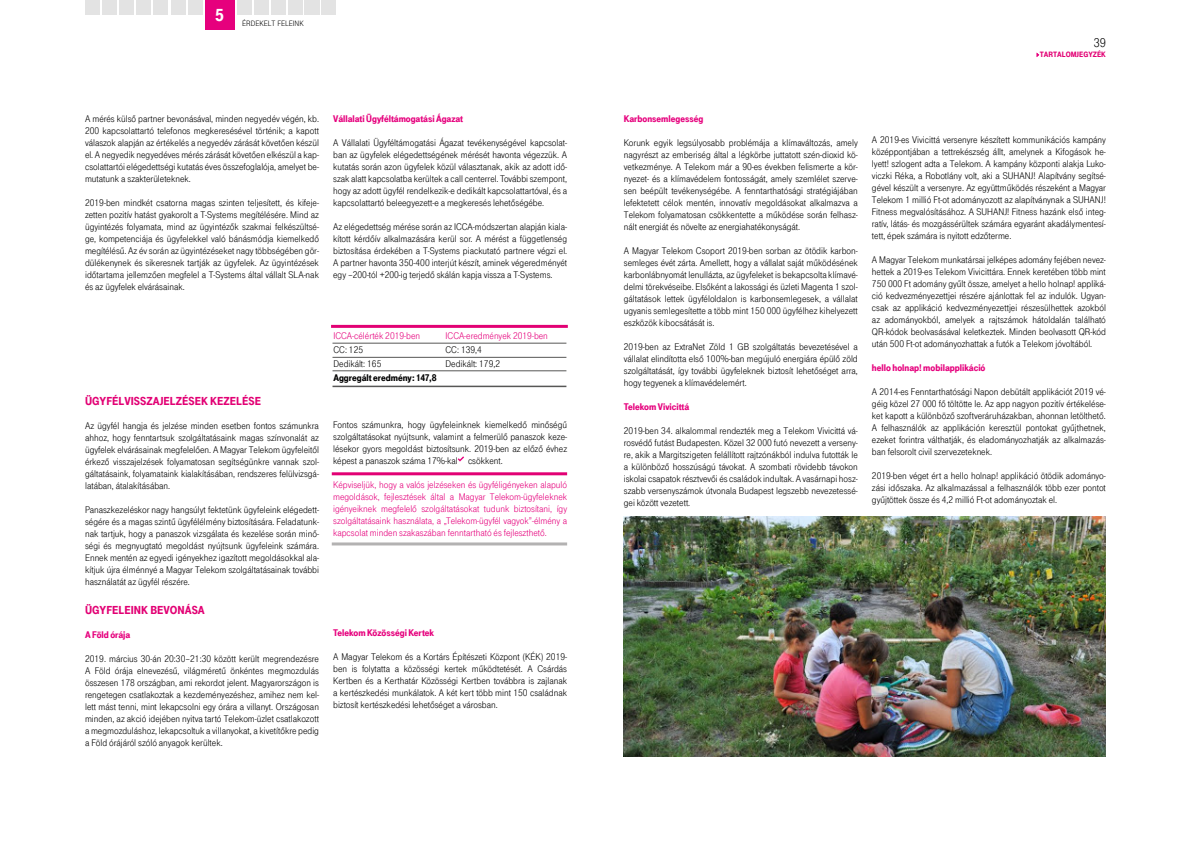
<style>
.page{position:relative;width:1191px;height:842px;background:#fff}
.page>*{position:absolute;margin:0;border:0;box-sizing:border-box;transform-origin:0 0}
.t1{font:900 18px "Tele Grotesk Headline";color:#fff}
.t2{font:13px "Tele Grotesk Headline";color:#000}
.t3{font:900 12px "Tele Grotesk Headline";color:#e20074}
.t4{font:10px/12px "Tele Grotesk Nor Regular";color:#000;text-align:justify}
.t5{font:10px/12px "Tele Grotesk Nor Regular";color:#e6007d;text-align:justify}
.t6{font:10px "Tele Grotesk Ult Regular";color:#e6007d}
.t7{font:10px "Tele Grotesk Ult Regular";color:#000}
.t8{font:900 8px "Tele Grotesk Headline";color:#e20074}
.t9{font:8px "Tele Grotesk Headline";color:#000}
</style>
<div class="page">
<div style="left:205px;top:0;width:29px;height:30px;background:#e6007d"></div>
<div style="left:136px;top:0;width:15px;height:15px;background:#e3e3e3"></div>
<div style="left:153px;top:0;width:15px;height:15px;background:#e3e3e3"></div>
<div style="left:171px;top:0;width:14px;height:15px;background:#e3e3e3"></div>
<div style="left:188px;top:0;width:14px;height:15px;background:#e3e3e3"></div>
<div style="left:237px;top:0;width:14px;height:15px;background:#e3e3e3"></div>
<div style="left:254px;top:0;width:15px;height:15px;background:#e3e3e3"></div>
<div style="left:271px;top:0;width:15px;height:15px;background:#e3e3e3"></div>
<div style="left:288px;top:0;width:15px;height:15px;background:#e3e3e3"></div>
<div style="left:304px;top:0;width:15px;height:15px;background:#e3e3e3"></div>
<div style="left:119px;top:0;width:15px;height:15px;background:#e3e3e3"></div>
<div style="left:102px;top:0;width:15px;height:15px;background:#e3e3e3"></div>
<div style="left:85px;top:0;width:15px;height:15px;background:#e3e3e3"></div>
<div style="left:321px;top:0;width:15px;height:15px;background:#e3e3e3"></div>
<hr style="left:331px;top:325px;width:237px;height:3px;background:#e20074">
<hr style="left:332px;top:386px;width:234px;height:1px;background:#575756">
<hr style="left:332px;top:343px;width:234px;height:1px;background:#575756">
<hr style="left:332px;top:370px;width:234px;height:1px;background:#575756">
<hr style="left:332px;top:357px;width:234px;height:1px;background:#575756">
<svg style="left:458px;top:456px;width:6px;height:5px"></svg>
<hr style="left:332px;top:472px;width:235px;height:3px;background:#e20074">
<hr style="left:332px;top:542px;width:235px;height:3px;background:#b3b2b2">
<img style="left:624px;top:516px;width:482px;height:241px">
<h1 class="t1" style="left:215px;top:5px;width:10px">5</h1>
<p class="t9" style="left:242px;top:19px;width:63px">ÉRDEKELT FELEINK</p>
<p class="t4" style="left:85px;top:113px;width:235px">A mérés külső partner bevonásával, minden negyedév végén, kb.<br>200 kapcsolattartó telefonos megkeresésével történik; a kapott válaszok alapján az értékelés a negyedév zárását követően készül el. A negyedik negyedéves mérés zárását követően elkészül a kap&shy;csolattartói elégedettségi kutatás éves összefoglalója, amelyet be&shy;mutatunk a szakterületeknek.</p>
<p class="t4" style="left:85px;top:197px;width:235px">2019-ben mindkét csatorna magas szinten teljesített, és kifeje&shy;zetten pozitív hatást gyakorolt a T-Systems megítélésére. Mind az ügyintézés folyamata, mind az ügyintézők szakmai felkészültsé&shy;ge, kompetenciája és ügyfelekkel való bánásmódja kiemelkedő megítélésű. Az év során az ügyintézéseket nagy többségében gör&shy;dülékenynek és sikeresnek tartják az ügyfelek. Az ügyintézések időtartama jellemzően megfelel a T-Systems által vállalt SLA-nak és az ügyfelek elvárásainak.</p>
<p class="t6" style="left:333px;top:113px;width:131px">Vállalati Ügyféltámogatási Ágazat</p>
<p class="t4" style="left:333px;top:137px;width:235px">A Vállalati Ügyféltámogatási Ágazat tevékenységével kapcsolat&shy;ban az ügyfelek elégedettségének mérését havonta végezzük. A kutatás során azon ügyfelek közül választanak, akik az adott idő&shy;szak alatt kapcsolatba kerültek a call centerrel. További szempont, hogy az adott ügyfél rendelkezik-e dedikált kapcsolattartóval, és a kapcsolattartó beleegyezett-e a megkeresés lehetőségébe.</p>
<p class="t4" style="left:333px;top:221px;width:235px">Az elégedettség mérése során az ICCA-módszertan alapján kiala&shy;kított kérdőív alkalmazására kerül sor. A mérést a függetlenség biztosítása érdekében a T-Systems piackutató partnere végzi el.<br>A partner havonta 350-400 interjút készít, aminek végeredményét egy –200-tól +200-ig terjedő skálán kapja vissza a T-Systems.</p>
<p class="t3" style="left:85px;top:395px;width:8px">ÜGYFÉLV</p>
<p class="t3" style="left:131px;top:395px;width:132px">ISSZAJELZÉSEK KEZELÉSE</p>
<p class="t4" style="left:85px;top:420px;width:235px">Az ügyfél hangja és jelzése minden esetben fontos számunkra ahhoz, hogy fenntartsuk szolgáltatásaink magas színvonalát az ügyfelek elvárásainak megfelelően. A Magyar Telekom ügyfeleitől érkező visszajelzések folyamatosan segítségünkre vannak szol&shy;gáltatásaink, folyamataink kialakításában, rendszeres felülvizsgá&shy;latában, átalakításában.</p>
<p class="t4" style="left:85px;top:504px;width:235px">Panaszkezeléskor nagy hangsúlyt fektetünk ügyfeleink elégedett&shy;ségére és a magas szintű ügyfélélmény biztosítására. Feladatunk&shy;nak tartjuk, hogy a panaszok vizsgálata és kezelése során minő&shy;ségi és megnyugtató megoldást nyújtsunk ügyfeleink számára.<br>Ennek mentén az egyedi igényekhez igazított megoldásokkal ala&shy;kítjuk újra élménnyé a Magyar Telekom szolgáltatásainak további használatát az ügyfél részére.</p>
<p class="t3" style="left:85px;top:603px;width:121px">ÜGYFELEINK BEVONÁSA</p>
<p class="t6" style="left:85px;top:629px;width:47px">A Föld órája</p>
<p class="t4" style="left:85px;top:652px;width:235px">2019. március 30-án 20:30–21:30 között került megrendezésre A Föld órája elnevezésű, világméretű önkéntes megmozdulás összesen 178 országban, ami rekordot jelent. Magyarországon is rengetegen csatlakoztak a kezdeményezéshez, amihez nem kel&shy;lett mást tenni, mint lekapcsolni egy órára a villanyt. Országosan minden, az akció idejében nyitva tartó Telekom-üzlet csatlakozott a megmozduláshoz, lekapcsoltuk a villanyokat, a kivetítőkre pedig a Föld órájáról szóló anyagok kerültek.</p>
<p class="t5" style="left:333px;top:330px;width:88px">ICCA-célérték 2019-ben</p>
<p class="t5" style="left:445px;top:330px;width:104px">ICCA-eredmények 2019-ben</p>
<p class="t4" style="left:333px;top:344px;width:31px">CC: 125</p>
<p class="t4" style="left:445px;top:344px;width:38px">CC: 139,4</p>
<p class="t4" style="left:333px;top:358px;width:49px">Dedikált: 165</p>
<p class="t4" style="left:445px;top:358px;width:56px">Dedikált: 179,2</p>
<p class="t7" style="left:333px;top:373px;width:105px">Aggregált eredmény: 147,8</p>
<p class="t4" style="left:333px;top:418px;width:235px">Fontos számunkra, hogy ügyfeleinknek kiemelkedő minőségű szolgáltatásokat nyújtsunk, valamint a felmerülő panaszok keze&shy;lésekor gyors megoldást biztosítsunk. 2019-ben az előző évhez képest a panaszok száma 17%-kal csökkent.</p>
<p class="t5" style="left:333px;top:478px;width:235px">Képviseljük, hogy a valós jelzéseken és ügyféligényeken alapuló megoldások, fejlesztések által a Magyar Telekom-ügyfeleknek igényeiknek megfelelő szolgáltatásokat tudunk biztosítani, így szolgáltatásaink használata, a „Telekom-ügyfél vagyok”-élmény a kapcsolat minden szakaszában fenntartható és fejleszthető.</p>
<p class="t6" style="left:333px;top:627px;width:102px">Telekom Közösségi Kertek</p>
<p class="t4" style="left:333px;top:651px;width:235px">A Magyar Telekom és a Kortárs Építészeti Központ (KÉK) 2019- ben is folytatta a közösségi kertek működtetését. A Csárdás Kertben és a Kerthatár Közösségi Kertben továbbra is zajlanak a kertészkedési munkálatok. A két kert több mint 150 családnak biztosít kertészkedési lehetőséget a városban.</p>
<h2 class="t2" style="left:1093px;top:35px;width:14px">39</h2>
<p class="t8" style="left:1039px;top:50px;width:6px">TARTALOMJEGYZÉK</p>
<p class="t6" style="left:624px;top:113px;width:81px">Karbonsemlegesség</p>
<p class="t4" style="left:624px;top:137px;width:235px">Korunk egyik legsúlyosabb problémája a klímaváltozás, amely nagyrészt az emberiség által a légkörbe juttatott szén-dioxid kö&shy;vetkezménye. A Telekom már a 90-es években felismerte a kör&shy;nyezet- és a klímavédelem fontosságát, amely szemlélet szerve&shy;sen beépült tevékenységébe. A fenntarthatósági stratégiájában lefektetett célok mentén, innovatív megoldásokat alkalmazva a Telekom folyamatosan csökkentette a működése során felhasz&shy;nált energiát és növelte az energiahatékonyságát.</p>
<p class="t4" style="left:624px;top:245px;width:235px">A Magyar Telekom Csoport 2019-ben sorban az ötödik karbon&shy;semleges évét zárta. Amellett, hogy a vállalat saját működésének karbonlábnyomát lenullázta, az ügyfeleket is bekapcsolta klímavé&shy;delmi törekvéseibe. Elsőként a lakossági és üzleti Magenta 1 szol&shy;gáltatások lettek ügyféloldalon is karbonsemlegesek, a vállalat ugyanis semlegesítette a több mint 150 000 ügyfélhez kihelyezett eszközök kibocsátását is.</p>
<p class="t4" style="left:624px;top:341px;width:235px">2019-ben az ExtraNet Zöld 1 GB szolgáltatás bevezetésével a vállalat elindította első 100%-ban megújuló energiára épülő zöld szolgáltatását, így további ügyfeleknek biztosít lehetőséget arra, hogy tegyenek a klímavédelemért.</p>
<p class="t6" style="left:624px;top:401px;width:67px">Telekom Vivicittá</p>
<p class="t4" style="left:624px;top:425px;width:235px">2019-ben 34. alkalommal rendezték meg a Telekom Vivicittá vá&shy;rosvédő futást Budapesten. Közel 32 000 futó nevezett a verseny&shy;re, akik a Margitszigeten felállított rajtzónákból indulva futották le a különböző hosszúságú távokat. A szombati rövidebb távokon iskolai csapatok résztvevői és családok indultak. A vasárnapi hos - szabb versenyszámok útvonala Budapest legszebb nevezetessé&shy;gei között vezetett.</p>
<p class="t4" style="left:872px;top:134px;width:235px">A 2019-es Vivicittá versenyre készített kommunikációs kampány középpontjában a tettrekészség állt, amelynek a Kifogások he&shy;lyett! szlogent adta a Telekom. A kampány központi alakja Luko&shy;viczki Réka, a Robotlány volt, aki a SUHANJ! Alapítvány segítsé&shy;gével készült a versenyre. Az együttműködés részeként a Magyar Telekom 1 millió Ft-ot adományozott az alapítványnak a SUHANJ!<br>Fitness megvalósításához. A SUHANJ! Fitness hazánk első integ&shy;ratív, látás- és mozgássérültek számára egyaránt akadálymentesí&shy;tett, épek számára is nyitott edzőterme.</p>
<p class="t4" style="left:872px;top:254px;width:235px">A Magyar Telekom munkatársai jelképes adomány fejében nevez&shy;hettek a 2019-es Telekom Vivicittára. Ennek keretében több mint 750 000 Ft adomány gyűlt össze, amelyet a hello holnap! appliká&shy;ció kedvezményezettjei részére ajánlottak fel az indulók. Ugyan&shy;csak az applikáció kedvezményezettjei részesülhettek azokból az adományokból, amelyek a rajtszámok hátoldalán található QR-kódok beolvasásával keletkeztek. Minden beolvasott QR-kód után 500 Ft-ot adományozhattak a futók a Telekom jóvoltából.</p>
<p class="t6" style="left:872px;top:362px;width:115px">hello holnap! mobilapplikáció</p>
<p class="t4" style="left:872px;top:386px;width:235px">A 2014-es Fenntarthatósági Napon debütált applikációt 2019 vé&shy;géig közel 27 000 fő töltötte le. Az app nagyon pozitív értékelése&shy;ket kapott a különböző szoftveráruházakban, ahonnan letölthető.<br>A felhasználók az applikáción keresztül pontokat gyűjthetnek, ezeket forintra válthatják, és eladományozhatják az alkalmazás&shy;ban felsorolt civil szervezeteknek.</p>
<p class="t4" style="left:872px;top:470px;width:235px">2019-ben véget ért a hello holnap! applikáció ötödik adományo&shy;zási időszaka. Az alkalmazással a felhasználók több ezer pontot gyűjtöttek össze és 4,2 millió Ft-ot adományoztak el.</p>
</div>
